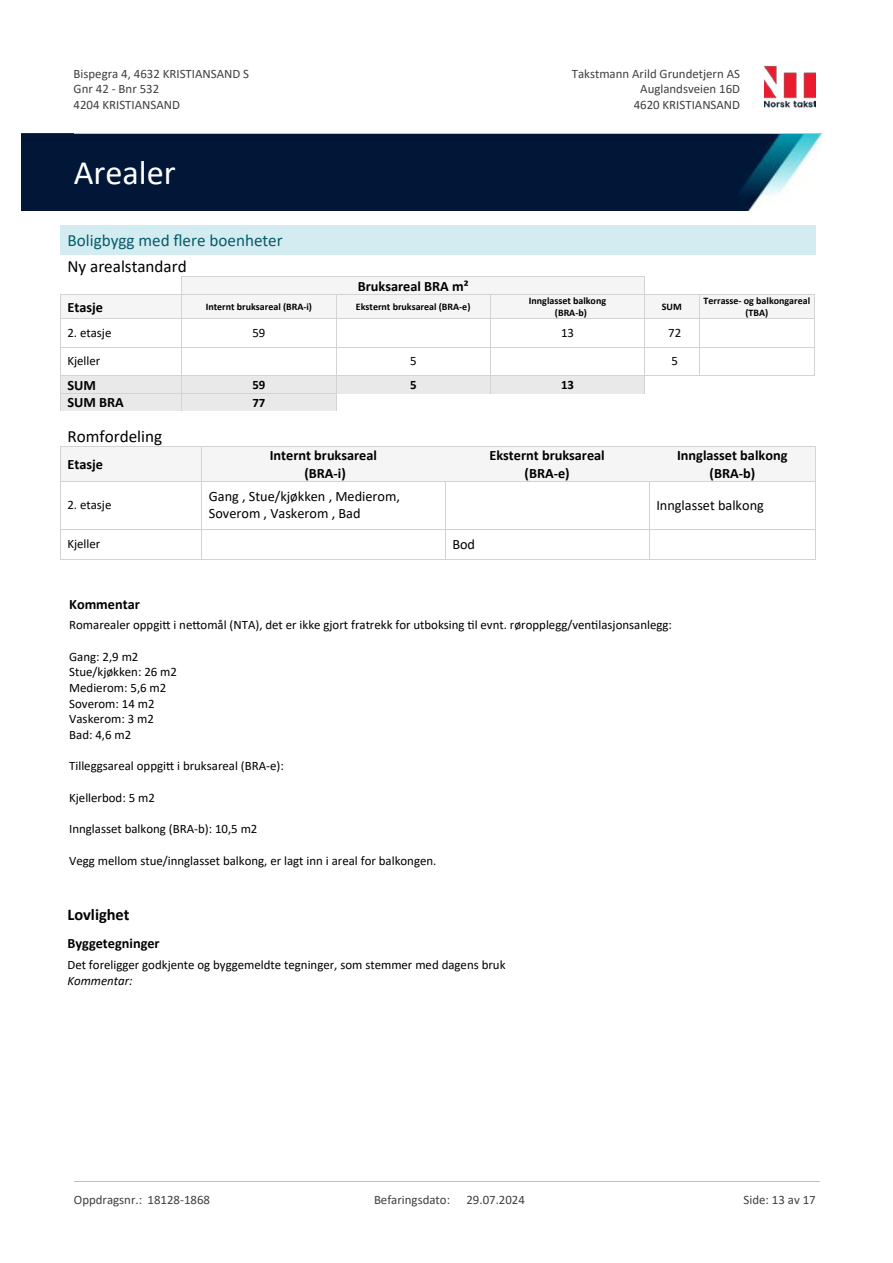
<style>
.page{position:relative;width:893px;height:1263px;background:#fff}
.page>*{position:absolute;margin:0;border:0;box-sizing:border-box;transform-origin:0 0}
.t1{font:34.35px "Calibri";color:#fff}
.t2{font:17.1px "Calibri";color:#000}
.t3{font:17.1px "Calibri";color:#065c69}
.t4{font:700 16.5px "Calibri";color:#000}
.t5{font:700 14.25px/17.4px "Calibri";color:#000;text-align:center}
.t6{font:14.25px/17.4px "Calibri";color:#000}
.t7{font:12.9px/15.8px "Calibri";color:#000}
.t8{font:12.9px/15.8px "Calibri";color:#404040}
.t9{font:italic 12.9px "Calibri";color:#000}
.t10{font:700 12.9px "Calibri";color:#000}
.t11{font:700 10.05px/12.1px "Calibri";color:#000}
</style>
<div class="page">
<img style="left:21px;top:133px;width:801px;height:77px">
<div style="left:60px;top:225px;width:755px;height:31px;background:#d3ecf1"></div>
<div style="left:182px;top:277px;width:463px;height:17px;background:#f5f5f5"></div>
<hr style="left:182px;top:277px;width:463px;height:1px;background:#d3d3d3">
<div style="left:60px;top:294px;width:122px;height:25px;background:#f5f5f5"></div>
<hr style="left:60px;top:294px;width:122px;height:1px;background:#d3d3d3">
<hr style="left:60px;top:319px;width:122px;height:1px;background:#d3d3d3">
<div style="left:182px;top:294px;width:154px;height:25px;background:#f5f5f5"></div>
<hr style="left:182px;top:294px;width:154px;height:1px;background:#d3d3d3">
<div style="left:336px;top:294px;width:154px;height:25px;background:#f5f5f5"></div>
<hr style="left:336px;top:294px;width:154px;height:1px;background:#d3d3d3">
<div style="left:490px;top:294px;width:155px;height:25px;background:#f5f5f5"></div>
<hr style="left:490px;top:294px;width:155px;height:1px;background:#d3d3d3">
<div style="left:645px;top:294px;width:54px;height:25px;background:#f5f5f5"></div>
<hr style="left:645px;top:294px;width:54px;height:1px;background:#d3d3d3">
<div style="left:699px;top:294px;width:116px;height:25px;background:#f5f5f5"></div>
<hr style="left:699px;top:294px;width:116px;height:1px;background:#d3d3d3">
<hr style="left:60px;top:347px;width:122px;height:1px;background:#d3d3d3">
<hr style="left:182px;top:319px;width:154px;height:1px;background:#d3d3d3">
<hr style="left:336px;top:319px;width:154px;height:1px;background:#d3d3d3">
<hr style="left:490px;top:319px;width:155px;height:1px;background:#d3d3d3">
<hr style="left:645px;top:319px;width:54px;height:1px;background:#d3d3d3">
<hr style="left:699px;top:319px;width:116px;height:1px;background:#d3d3d3">
<hr style="left:182px;top:347px;width:154px;height:1px;background:#d3d3d3">
<hr style="left:336px;top:347px;width:154px;height:1px;background:#d3d3d3">
<hr style="left:490px;top:347px;width:155px;height:1px;background:#d3d3d3">
<hr style="left:645px;top:347px;width:54px;height:1px;background:#d3d3d3">
<hr style="left:645px;top:376px;width:54px;height:1px;background:#d3d3d3">
<svg style="left:699px;top:295px;width:1px;height:81px"></svg>
<hr style="left:699px;top:347px;width:116px;height:1px;background:#d3d3d3">
<hr style="left:699px;top:376px;width:116px;height:1px;background:#d3d3d3">
<div style="left:60px;top:376px;width:122px;height:17px;background:#e9e9e9"></div>
<hr style="left:60px;top:376px;width:122px;height:1px;background:#d3d3d3">
<div style="left:182px;top:376px;width:154px;height:17px;background:#e9e9e9"></div>
<hr style="left:182px;top:376px;width:154px;height:1px;background:#d3d3d3">
<div style="left:336px;top:376px;width:154px;height:17px;background:#e9e9e9"></div>
<hr style="left:336px;top:376px;width:154px;height:1px;background:#d3d3d3">
<div style="left:490px;top:376px;width:155px;height:17px;background:#e9e9e9"></div>
<svg style="left:490px;top:295px;width:1px;height:98px"></svg>
<hr style="left:490px;top:376px;width:155px;height:1px;background:#d3d3d3">
<div style="left:60px;top:393px;width:122px;height:18px;background:#e9e9e9"></div>
<svg style="left:60px;top:295px;width:1px;height:116px"></svg>
<hr style="left:60px;top:393px;width:122px;height:1px;background:#d3d3d3">
<div style="left:182px;top:393px;width:154px;height:18px;background:#e9e9e9"></div>
<svg style="left:336px;top:295px;width:1px;height:116px"></svg>
<hr style="left:182px;top:393px;width:154px;height:1px;background:#d3d3d3">
<div style="left:60px;top:447px;width:142px;height:35px;background:#f5f5f5"></div>
<hr style="left:60px;top:447px;width:1px;height:35px;background:#d3d3d3">
<hr style="left:60px;top:447px;width:142px;height:1px;background:#d3d3d3">
<hr style="left:60px;top:482px;width:142px;height:1px;background:#d3d3d3">
<div style="left:202px;top:447px;width:243px;height:35px;background:#f5f5f5"></div>
<hr style="left:202px;top:447px;width:243px;height:1px;background:#d3d3d3">
<div style="left:445px;top:447px;width:204px;height:35px;background:#f5f5f5"></div>
<hr style="left:445px;top:447px;width:204px;height:1px;background:#d3d3d3">
<div style="left:649px;top:447px;width:166px;height:35px;background:#f5f5f5"></div>
<hr style="left:815px;top:447px;width:1px;height:35px;background:#d3d3d3">
<hr style="left:649px;top:447px;width:167px;height:1px;background:#d3d3d3">
<hr style="left:60px;top:482px;width:1px;height:47px;background:#d3d3d3">
<hr style="left:60px;top:529px;width:142px;height:1px;background:#d3d3d3">
<hr style="left:202px;top:482px;width:1px;height:47px;background:#d3d3d3">
<hr style="left:202px;top:482px;width:243px;height:1px;background:#d3d3d3">
<hr style="left:445px;top:482px;width:1px;height:47px;background:#d3d3d3">
<hr style="left:445px;top:482px;width:204px;height:1px;background:#d3d3d3">
<hr style="left:649px;top:482px;width:1px;height:47px;background:#d3d3d3">
<hr style="left:815px;top:482px;width:1px;height:47px;background:#d3d3d3">
<hr style="left:649px;top:482px;width:167px;height:1px;background:#d3d3d3">
<hr style="left:60px;top:529px;width:1px;height:31px;background:#d3d3d3">
<hr style="left:60px;top:560px;width:142px;height:1px;background:#d3d3d3">
<hr style="left:202px;top:529px;width:1px;height:31px;background:#d3d3d3">
<hr style="left:202px;top:529px;width:243px;height:1px;background:#d3d3d3">
<hr style="left:202px;top:560px;width:243px;height:1px;background:#d3d3d3">
<hr style="left:445px;top:529px;width:1px;height:31px;background:#d3d3d3">
<hr style="left:445px;top:529px;width:204px;height:1px;background:#d3d3d3">
<hr style="left:445px;top:560px;width:204px;height:1px;background:#d3d3d3">
<hr style="left:649px;top:529px;width:1px;height:31px;background:#d3d3d3">
<hr style="left:815px;top:529px;width:1px;height:31px;background:#d3d3d3">
<hr style="left:649px;top:529px;width:167px;height:1px;background:#d3d3d3">
<hr style="left:649px;top:560px;width:167px;height:1px;background:#d3d3d3">
<img style="left:765px;top:65px;width:50px;height:43px">
<hr style="left:74px;top:133px;width:745px;height:1px;background:#c0c0c0">
<hr style="left:74px;top:1181px;width:745px;height:1px;background:#c0c0c0">
<p class="t8" style="left:74px;top:65px;width:177px">Bispegra 4, 4632 KRISTIANSAND S<br>Gnr 42 - Bnr 532<br>4204 KRISTIANSAND</p>
<p class="t8" style="left:572px;top:65px;width:170px">Takstmann Arild Grundetjern AS</p>
<p class="t8" style="left:640px;top:81px;width:101px">Auglandsveien 16D</p>
<p class="t8" style="left:634px;top:96px;width:108px">4620 KRISTIANSAND</p>
<h1 class="t1" style="left:74px;top:148px;width:104px">Arealer</h1>
<h2 class="t3" style="left:67px;top:229px;width:217px">Boligbygg med 昀氀ere boenheter</h2>
<h2 class="t2" style="left:67px;top:254px;width:121px">Ny arealstandard</h2>
<p class="t5" style="left:358px;top:277px;width:112px">Bruksareal BRA m²</p>
<p class="t5" style="left:67px;top:298px;width:37px">Etasje</p>
<p class="t11" style="left:206px;top:300px;width:108px">Internt bruksareal (BRA-i)</p>
<p class="t11" style="left:356px;top:300px;width:116px">Eksternt bruksareal (BRA-e)</p>
<p class="t11" style="left:555px;top:294px;width:53px;text-indent:-26px">Innglasset balkong (BRA-b)</p>
<p class="t11" style="left:662px;top:300px;width:21px">SUM</p>
<p class="t11" style="left:704px;top:294px;width:108px;text-align:center">Terrasse- og balkongareal (TBA)</p>
<p class="t7" style="left:67px;top:324px;width:45px">2. etasje</p>
<p class="t7" style="left:252px;top:324px;width:15px">59</p>
<p class="t7" style="left:561px;top:324px;width:15px">13</p>
<p class="t7" style="left:668px;top:324px;width:15px">72</p>
<p class="t7" style="left:67px;top:353px;width:34px">Kjeller</p>
<p class="t7" style="left:410px;top:353px;width:8px">5</p>
<p class="t7" style="left:671px;top:353px;width:8px">5</p>
<p class="t5" style="left:67px;top:376px;width:30px">SUM</p>
<p class="t10" style="left:252px;top:376px;width:15px">59</p>
<p class="t10" style="left:410px;top:376px;width:8px">5</p>
<p class="t10" style="left:561px;top:376px;width:15px">13</p>
<p class="t5" style="left:67px;top:393px;width:58px">SUM BRA</p>
<p class="t10" style="left:252px;top:393px;width:15px">77</p>
<h2 class="t2" style="left:67px;top:425px;width:96px">Romfordeling</h2>
<p class="t5" style="left:67px;top:455px;width:37px">Etasje</p>
<p class="t5" style="left:270px;top:447px;width:109px">Internt bruksareal (BRA-i)</p>
<p class="t5" style="left:489px;top:447px;width:117px">Eksternt bruksareal (BRA-e)</p>
<p class="t5" style="left:677px;top:447px;width:112px">Innglasset balkong (BRA-b)</p>
<p class="t7" style="left:67px;top:497px;width:45px">2. etasje</p>
<p class="t6" style="left:209px;top:487px;width:193px">Gang , Stue/kjøkken , Medierom,<br>Soverom , Vaskerom , Bad</p>
<p class="t6" style="left:656px;top:496px;width:109px">Innglasset balkong</p>
<p class="t7" style="left:67px;top:536px;width:34px">Kjeller</p>
<p class="t6" style="left:452px;top:535px;width:24px">Bod</p>
<p class="t5" style="left:69px;top:595px;width:72px">Kommentar</p>
<p class="t7" style="left:69px;top:617px;width:604px">Romarealer oppgi琀琀 i ne琀琀omål (NTA), det er ikke gjort fratrekk for utboksing 琀椀l evnt. røropplegg/ven琀椀lasjonsanlegg:</p>
<p class="t7" style="left:69px;top:648px;width:109px">Gang: 2,9 m2<br>Stue/kjøkken: 26 m2<br>Medierom: 5,6 m2<br>Soverom: 14 m2<br>Vaskerom: 3 m2<br>Bad: 4,6 m2</p>
<p class="t7" style="left:69px;top:758px;width:216px">Tilleggsareal oppgi琀琀 i bruksareal (BRA-e):</p>
<p class="t7" style="left:69px;top:789px;width:87px">Kjellerbod: 5 m2</p>
<p class="t7" style="left:69px;top:821px;width:190px">Innglasset balkong (BRA-b): 10,5 m2</p>
<p class="t7" style="left:69px;top:852px;width:369px">Vegg mellom stue/innglasset balkong, er lagt inn i areal for balkongen.</p>
<p class="t4" style="left:67px;top:902px;width:64px">Lovlighet</p>
<p class="t5" style="left:67px;top:934px;width:94px">Byggetegninger</p>
<p class="t7" style="left:67px;top:957px;width:440px">Det foreligger godkjente og byggemeldte tegninger, som stemmer med dagens bruk</p>
<p class="t9" style="left:67px;top:972px;width:67px">Kommentar:</p>
<p class="t8" style="left:74px;top:1192px;width:138px">Oppdragsnr.: 18128-1868</p>
<p class="t8" style="left:374px;top:1192px;width:78px">Befaringsdato:</p>
<p class="t8" style="left:466px;top:1192px;width:60px">29.07.2024</p>
<p class="t8" style="left:744px;top:1192px;width:74px">Side: 13 av 17</p>
</div>
